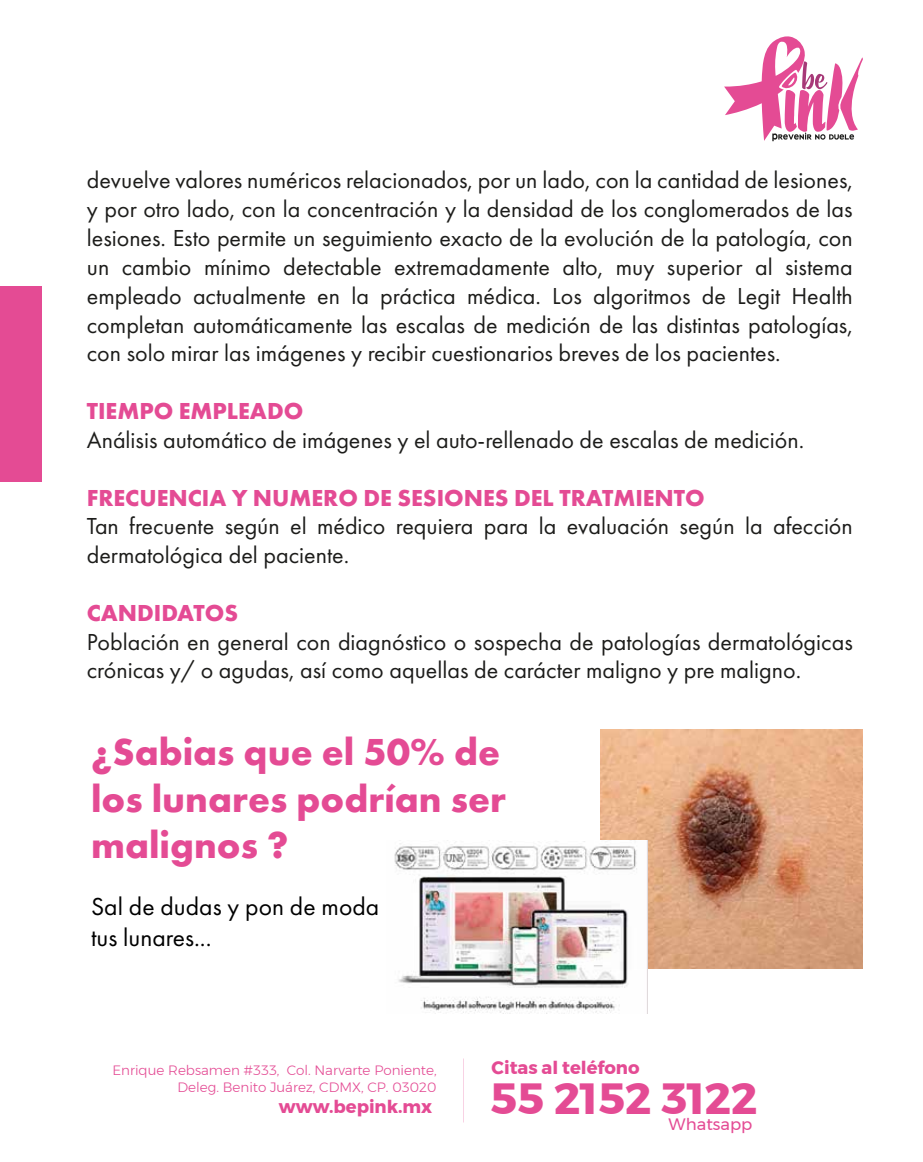
<style>
.page{position:relative;width:923px;height:1162px;background:#fff}
.page>*{position:absolute;margin:0;border:0;box-sizing:border-box;transform-origin:0 0}
.t1{font:700 43.5px "Montserrat";color:#e44b94}
.t2{font:700 39px/46.8px "Futura PT";color:#e44b94}
.t3{font:25.5px/30.6px "Futura PT";color:#000}
.t4{font:24px/28.8px "Futura PT";color:#1d1d1b}
.t5{font:700 24px "Futura PT";color:#e44b94}
.t6{font:700 18px "Montserrat";color:#e44b94}
.t7{font:16.5px "Montserrat";color:#e44b94}
.t8{font:300 13.5px/16.2px "Montserrat";color:#e44b94;text-align:right}
</style>
<div class="page">
<div style="left:0;top:286px;width:42px;height:195px;background:#e44b94"></div>
<svg style="left:724px;top:36px;width:139px;height:105px"></svg>
<img style="left:600px;top:729px;width:263px;height:239px">
<img style="left:394px;top:840px;width:253px;height:173px">
<p class="t4" style="left:87px;top:166px;width:768px;text-align:justify">devuelve valores numéricos relacionados, por un lado, con la cantidad de lesiones, y por otro lado, con la concentración y la densidad de los conglomerados de las lesiones. Esto permite un seguimiento exacto de la evolución de la patología, con un cambio mínimo detectable extremadamente alto, muy superior al sistema empleado actualmente en la práctica médica. Los algoritmos de Legit Health completan automáticamente las escalas de medición de las distintas patologías, con solo mirar las imágenes y recibir cuestionarios breves de los pacientes.</p>
<p class="t5" style="left:87px;top:395px;width:218px">TIEMPO EMPLEADO</p>
<p class="t4" style="left:87px;top:425px;width:719px">Análisis automático de imágenes y el auto-rellenado de escalas de medición.</p>
<p class="t5" style="left:87px;top:482px;width:619px">FRECUENCIA Y NUMERO DE SESIONES DEL TRATMIENTO</p>
<p class="t4" style="left:87px;top:511px;width:767px">Tan frecuente según el médico requiera para la evaluación según la afección dermatológica del paciente.</p>
<p class="t5" style="left:87px;top:597px;width:153px">CANDIDATOS</p>
<p class="t4" style="left:87px;top:627px;width:767px">Población en general con diagnóstico o sospecha de patologías dermatológicas crónicas y/ o agudas, así como aquellas de carácter maligno y pre maligno.</p>
<h2 class="t2" style="left:91px;top:727px;width:416px">¿Sabias que el 50% de los lunares podrían ser malignos ?</h2>
<p class="t3" style="left:91px;top:891px;width:290px">Sal de dudas y pon de moda tus lunares...</p>
<p class="t8" style="left:112px;top:1061px;width:326px">Enrique Rebsamen #333, Col. Narvarte Poniente,<br>Deleg. Benito Juárez, CDMX, CP. 03020</p>
<p class="t6" style="left:279px;top:1092px;width:155px">www.bepink.mx</p>
<p class="t6" style="left:492px;top:1053px;width:149px">Citas al teléfono</p>
<h1 class="t1" style="left:490px;top:1062px;width:269px">55 2152 3122</h1>
<p class="t7" style="left:668px;top:1111px;width:85px">Whatsapp</p>
</div>
